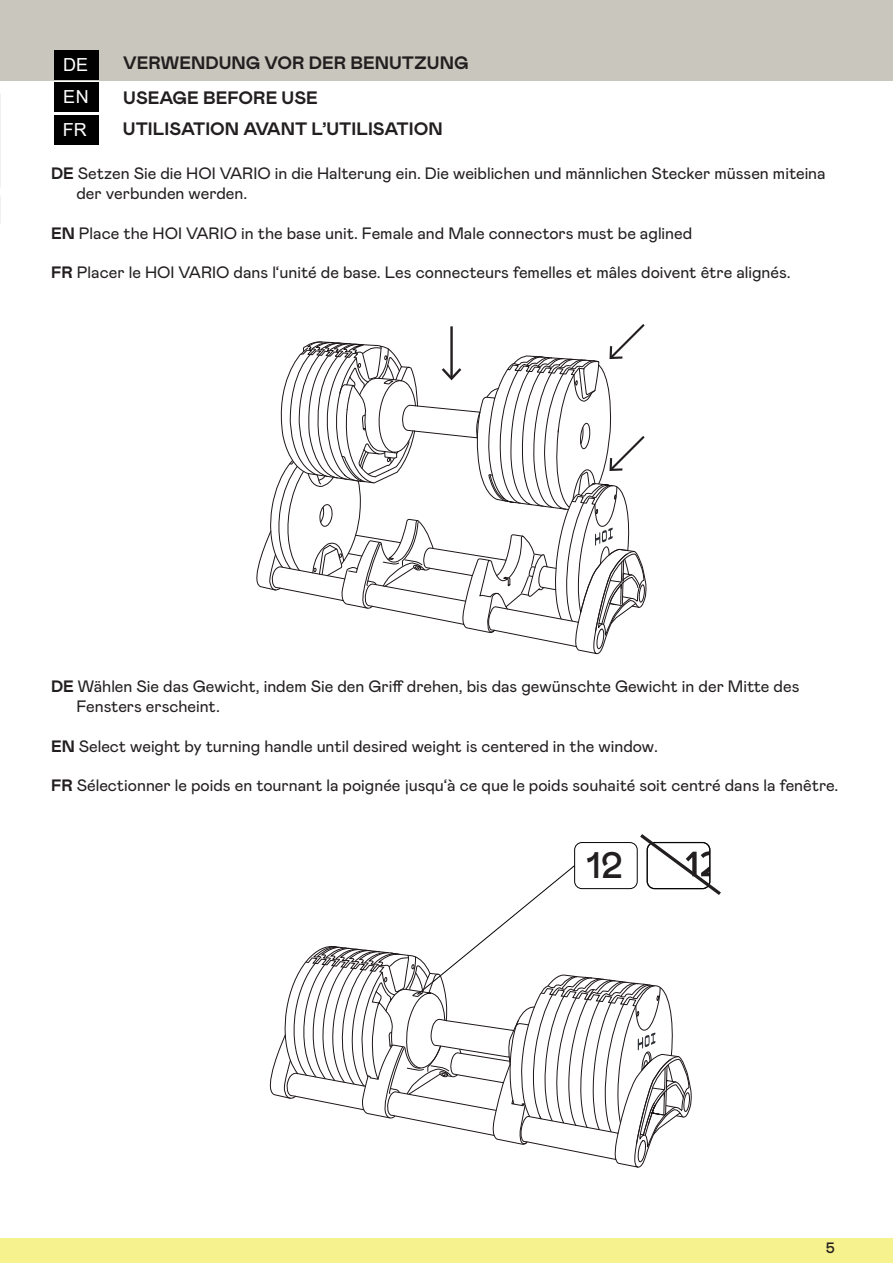
<style>
.page{position:relative;width:893px;height:1263px;background:#fff}
.page>*{position:absolute;margin:0;border:0;box-sizing:border-box;transform-origin:0 0}
.t1{font:500 36.9px "Mabry";color:#231f20}
.t2{font:700 18px "Mabry";color:#231f20}
.t3{font:18px/32.5px "Arial";color:#fff;text-align:justify}
.t4{font:16.5px/19.8px "Mabry";color:#231f20}
.t5{font:500 15px "Mabry";color:#231f20}
.s1{font-weight:700}
</style>
<div class="page">
<div style="left:0;top:0;width:893px;height:81px;background:#c9c6bd"></div>
<div style="left:0;top:1238px;width:893px;height:25px;background:#f6f28d"></div>
<div style="left:55px;top:50px;width:44px;height:30px;background:#000"></div>
<div style="left:55px;top:82px;width:44px;height:30px;background:#000"></div>
<div style="left:55px;top:115px;width:44px;height:30px;background:#000"></div>
<svg style="left:269px;top:324px;width:378px;height:325px"></svg>
<svg style="left:284px;top:834px;width:437px;height:330px"></svg>
<p class="t2" style="left:123px;top:50px;width:347px">VERWENDUNG VOR DER BENUTZUNG</p>
<p class="t3" style="left:63px;top:48px;width:27px">DE EN FR</p>
<p class="t4" style="left:77px;top:163px;width:751px;text-indent:-26px"><span class="s1">DE</span> Setzen Sie die HOI VARIO in die Halterung ein. Die weiblichen und männlichen Stecker müssen miteina der verbunden werden.</p>
<p class="t4" style="left:51px;top:222px;width:643px"><span class="s1">EN</span> Place the HOI VARIO in the base unit. Female and Male connectors must be aglined</p>
<p class="t4" style="left:51px;top:262px;width:741px"><span class="s1">FR</span> Placer le HOI VARIO dans l‘unité de base. Les connecteurs femelles et mâles doivent être alignés.</p>
<p class="t2" style="left:123px;top:84px;width:196px">USEAGE BEFORE USE</p>
<p class="t2" style="left:123px;top:115px;width:321px">UTILISATION AVANT L’UTILISATION</p>
<p class="t4" style="left:77px;top:676px;width:724px;text-indent:-26px"><span class="s1">DE</span> Wählen Sie das Gewicht, indem Sie den Griff drehen, bis das gewünschte Gewicht in der Mitte des<br>Fensters erscheint.</p>
<p class="t4" style="left:51px;top:735px;width:608px"><span class="s1">EN</span> Select weight by turning handle until desired weight is centered in the window.</p>
<p class="t4" style="left:51px;top:775px;width:789px"><span class="s1">FR</span> Sélectionner le poids en tournant la poignée jusqu‘à ce que le poids souhaité soit centré dans la fenêtre.</p>
<h1 class="t1" style="left:586px;top:838px;width:38px">12</h1>
<p class="t5" style="left:826px;top:1237px;width:11px">5</p>
</div>
